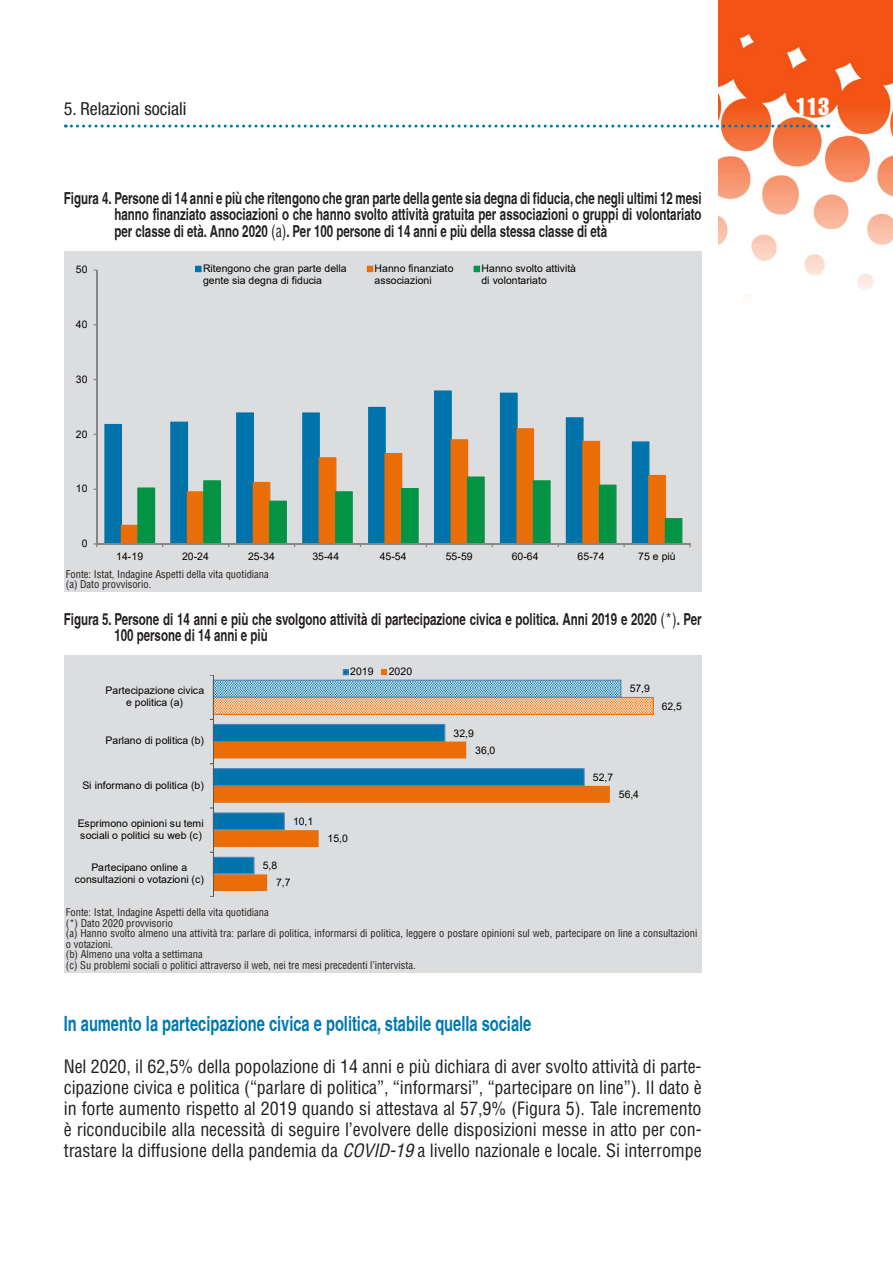
<style>
.page{position:relative;width:893px;height:1263px;background:#fff}
.page>*{position:absolute;margin:0;border:0;box-sizing:border-box;transform-origin:0 0}
.t1{font:24px "Helvetica LT Std Comp";color:#fff}
.t2{font:700 condensed 21px "Helvetica";color:#0078ae;scale:.85 1}
.t3{font:condensed 18px/21px "Helvetica LT Std";letter-spacing:-.005em;color:#231f20;text-align:justify}
.t4{font:condensed 18px "Helvetica Neue LT Std";color:#231f20}
.t5{font:700 condensed 16.5px/16.5px "Helvetica";color:#231f20;scale:.85 1}
.t6{font:condensed 10.5px/10.5px "Helvetica LT Std";color:#231f20}
.t7{font:10.5px/12px "Arial";letter-spacing:-.005em;color:#000}
.s1{font-family:"Helvetica LT Std";font-weight:400}
.s2{font-style:italic}
</style>
<div class="page">
<img style="left:719px;top:0;width:174px;height:299px">
<svg style="left:65px;top:125px;width:764px;height:3px"></svg>
<div style="left:64px;top:655px;width:638px;height:318px;background:#dcdddf"></div>
<svg style="left:214px;top:785px;width:396px;height:106px"></svg>
<svg style="left:214px;top:724px;width:371px;height:150px"></svg>
<hr style="left:213px;top:675px;width:1px;height:221px;background:#595959">
<svg style="left:210px;top:669px;width:444px;height:51px"></svg>
<div style="left:64px;top:251px;width:638px;height:340px;background:#dcdddf"></div>
<svg style="left:104px;top:390px;width:480px;height:153px"></svg>
<svg style="left:121px;top:428px;width:545px;height:115px"></svg>
<hr style="left:96px;top:270px;width:1px;height:274px;background:#868686">
<hr style="left:97px;top:543px;width:593px;height:1px;background:#868686">
<svg style="left:137px;top:476px;width:545px;height:71px"></svg>
<svg style="left:195px;top:266px;width:7px;height:6px"></svg>
<svg style="left:367px;top:266px;width:6px;height:6px"></svg>
<svg style="left:474px;top:266px;width:6px;height:6px"></svg>
<p class="t4" style="left:64px;top:98px;width:124px">5. Relazioni sociali</p>
<h1 class="t1" style="left:796px;top:91px;width:35px">113</h1>
<p class="t5" style="left:114px;top:189px;width:692px;text-align:justify;text-indent:-51px">Figura 4. Persone di 14 anni e più che ritengono che gran parte della gente sia degna di fiducia, che negli ultimi 12 mesi hanno finanziato associazioni o che hanno svolto attività gratuita per associazioni o gruppi di volontariato per classe di età. Anno 2020 <span class="s1">(a)</span>. Per 100 persone di 14 anni e più della stessa classe di età</p>
<p class="t7" style="left:76px;top:263px;width:13px">50</p>
<p class="t7" style="left:76px;top:318px;width:13px">40</p>
<p class="t7" style="left:76px;top:373px;width:13px">30</p>
<p class="t7" style="left:76px;top:428px;width:13px">20</p>
<p class="t7" style="left:76px;top:483px;width:13px">10</p>
<p class="t7" style="left:82px;top:537px;width:7px">0</p>
<p class="t7" style="left:203px;top:262px;width:145px">Ritengono che gran parte della gente sia degna di fiducia</p>
<p class="t7" style="left:375px;top:262px;width:80px">Hanno finanziato associazioni</p>
<p class="t7" style="left:481px;top:262px;width:96px">Hanno svolto attività di volontariato</p>
<p class="t7" style="left:116px;top:550px;width:28px">14-19</p>
<p class="t7" style="left:182px;top:550px;width:28px">20-24</p>
<p class="t7" style="left:248px;top:550px;width:28px">25-34</p>
<p class="t7" style="left:312px;top:550px;width:28px">35-44</p>
<p class="t7" style="left:380px;top:550px;width:28px">45-54</p>
<p class="t7" style="left:446px;top:550px;width:28px">55-59</p>
<p class="t7" style="left:512px;top:550px;width:28px">60-64</p>
<p class="t7" style="left:578px;top:550px;width:28px">65-74</p>
<p class="t7" style="left:638px;top:550px;width:39px">75 e più</p>
<p class="t6" style="left:66px;top:569px;width:204px">Fonte: Istat, Indagine Aspetti della vita quotidiana (a) Dato provvisorio.</p>
<p class="t5" style="left:114px;top:610px;width:692px;text-indent:-51px">Figura 5. Persone di 14 anni e più che svolgono attività di partecipazione civica e politica. Anni 2019 e 2020 <span class="s1">(*)</span>. Per<br>100 persone di 14 anni e più</p>
<p class="t7" style="left:105px;top:685px;width:100px;text-align:center">Partecipazione civica e politica (a)</p>
<p class="t7" style="left:105px;top:735px;width:100px">Parlano di politica (b)</p>
<p class="t7" style="left:82px;top:779px;width:123px">Si informano di politica (b)</p>
<p class="t7" style="left:78px;top:817px;width:128px">Esprimono opinioni su temi sociali o politici su web (c)</p>
<p class="t7" style="left:75px;top:861px;width:131px;text-align:center">Partecipano online a consultazioni o votazioni (c)</p>
<p class="t7" style="left:350px;top:665px;width:25px">2019</p>
<p class="t7" style="left:389px;top:665px;width:25px">2020</p>
<p class="t7" style="left:263px;top:859px;width:16px">5,8</p>
<p class="t7" style="left:293px;top:815px;width:22px">10,1</p>
<p class="t7" style="left:276px;top:876px;width:16px">7,7</p>
<p class="t7" style="left:328px;top:832px;width:22px">15,0</p>
<p class="t7" style="left:454px;top:727px;width:22px">32,9</p>
<p class="t7" style="left:475px;top:744px;width:22px">36,0</p>
<p class="t7" style="left:630px;top:682px;width:22px">57,9</p>
<p class="t7" style="left:662px;top:700px;width:22px">62,5</p>
<p class="t7" style="left:593px;top:771px;width:22px">52,7</p>
<p class="t7" style="left:619px;top:788px;width:22px">56,4</p>
<p class="t6" style="left:66px;top:907px;width:633px">Fonte: Istat, Indagine Aspetti della vita quotidiana<br>(*) Dato 2020 provvisorio<br>(a) Hanno svolto almeno una attività tra: parlare di politica, informarsi di politica, leggere o postare opinioni sul web, partecipare on line a consultazioni o votazioni.<br>(b) Almeno una volta a settimana<br>(c) Su problemi sociali o politici attraverso il web, nei tre mesi precedenti l’intervista.</p>
<p class="t2" style="left:64px;top:1010px;width:552px">In aumento la partecipazione civica e politica, stabile quella sociale</p>
<p class="t3" style="left:64px;top:1056px;width:639px">Nel 2020, il 62,5% della popolazione di 14 anni e più dichiara di aver svolto attività di parte&shy;cipazione civica e politica (“parlare di politica”, “informarsi”, “partecipare on line”). Il dato è in forte aumento rispetto al 2019 quando si attestava al 57,9% (Figura 5). Tale incremento è riconducibile alla necessità di seguire l’evolvere delle disposizioni messe in atto per con&shy;trastare la diffusione della pandemia da <span class="s2">COVID-19</span> a livello nazionale e locale. Si interrompe</p>
</div>
